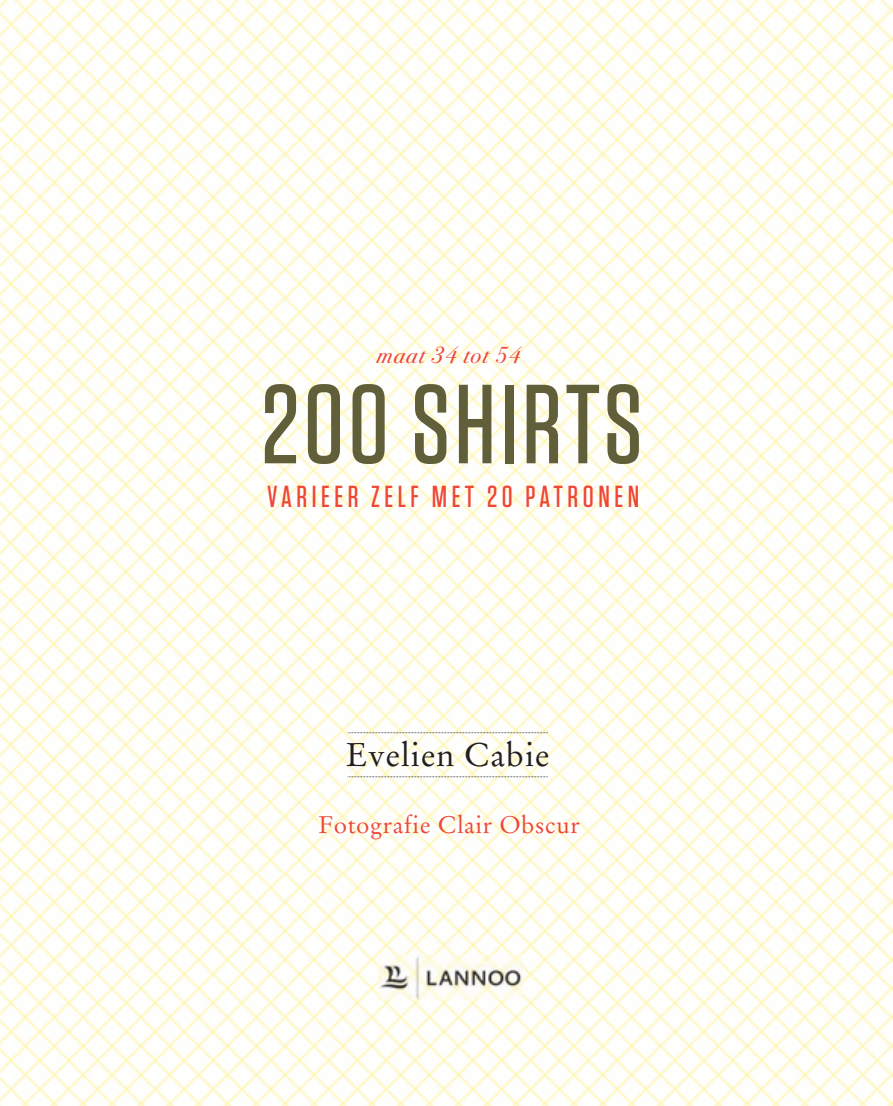
<style>
.page{position:relative;width:893px;height:1106px;background:#fff}
.page>*{position:absolute;margin:0;border:0;box-sizing:border-box;transform-origin:0 0}
.t1{font:500 112.2px "Tungsten";letter-spacing:.04em;color:#605f39}
.t2{font:32.85px "Stempel Garamond";letter-spacing:.025em;color:#231f20}
.t3{font:500 30.45px "Tungsten";letter-spacing:.15em;color:#ef4635}
.t4{font:24px "Stempel Garamond";letter-spacing:.025em;color:#ef4635}
.t5{font:23.25px "Bodoni Svty Two ITCTT Book Ita";letter-spacing:.05em;color:#ef4635}
</style>
<div class="page">
<img style="left:0;top:0;width:893px;height:1106px">
<svg style="left:348px;top:732px;width:200px;height:1px"></svg>
<svg style="left:348px;top:776px;width:200px;height:1px"></svg>
<img style="left:379px;top:955px;width:144px;height:44px">
<p class="t5" style="left:376px;top:341px;width:146px">maat 34 tot 54</p>
<h1 class="t1" style="left:261px;top:359px;width:383px">200 SHIRTS</h1>
<p class="t3" style="left:267px;top:478px;width:374px">VARIEER ZELF MET 20 PATRONEN</p>
<p class="t2" style="left:346px;top:740px;width:205px">Evelien Cabie</p>
<p class="t4" style="left:318px;top:814px;width:263px">Fotografie Clair Obscur</p>
</div>
